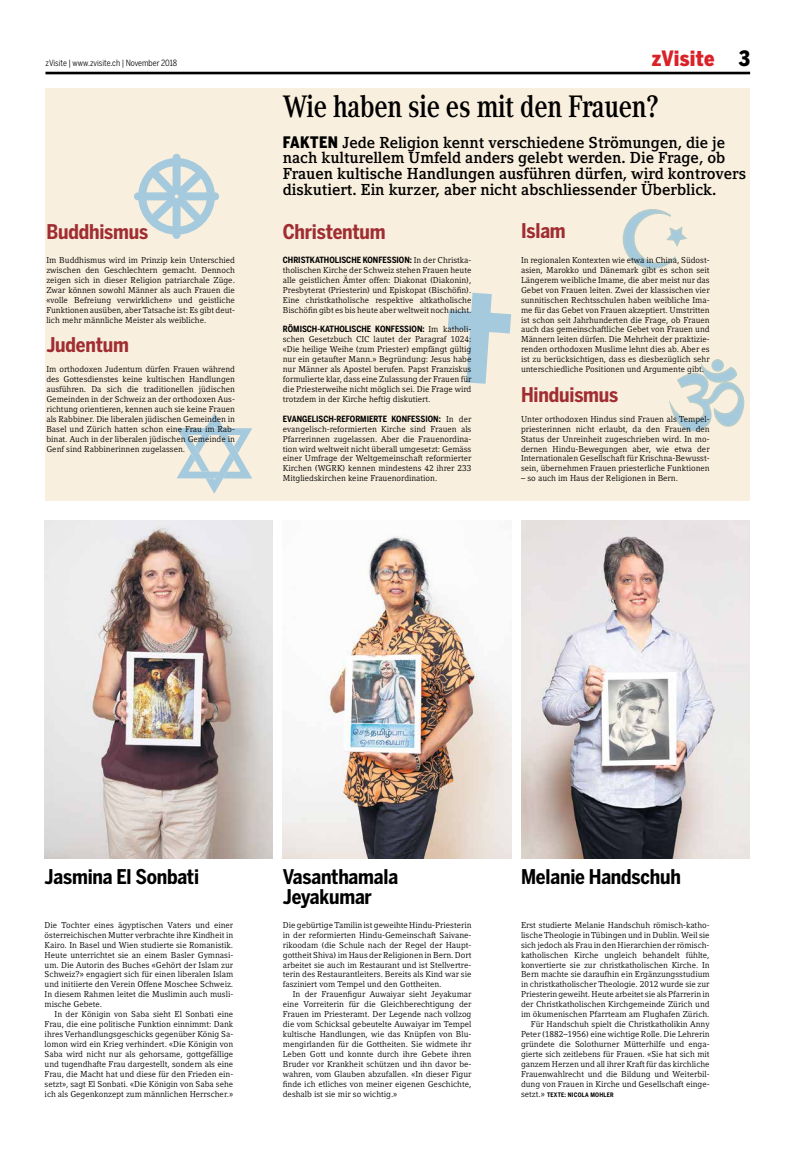
<style>
.page{position:relative;width:794px;height:1166px;background:#fff}
.page>*{position:absolute;margin:0;border:0;box-sizing:border-box;transform-origin:0 0}
.t1{font:700 30.62px "Compatil Text LT Pro";letter-spacing:-.01em;color:#000;scale:.8 1}
.t2{font:900 21px "Benton Sans Cond";letter-spacing:.01em;color:#da2128}
.t3{font:700 20.12px/19.9px "Benton Sans Cond";letter-spacing:-.01em;color:#000}
.t4{font:700 20.12px "Benton Sans Cond";letter-spacing:-.01em;color:#a02d32}
.t5{font:700 15.75px/15.8px "Compatil Letter LT Pro";color:#000}
.t6{font:8.58px/9.9px "Compatil Letter LT Pro";color:#000;text-align:justify}
.t7{font:700 8.58px "Benton Sans Cond";color:#000}
.t8{font:8.58px "Benton Sans Cond";color:#000}
.t9{font:700 6.12px "Benton Sans Cond";letter-spacing:.04em;color:#000}
.s1{color:#000}
.s2{font-family:"Benton Sans Cond";font-weight:900}
.s3{font-family:"Compatil Letter LT Pro";font-weight:400}
.s4{font-family:"Compatil Letter LT Pro";font-weight:400;font-size:8.58px}
</style>
<div class="page">
<div style="left:45px;top:88px;width:704px;height:413px;background:#f9efde"></div>
<hr style="left:45px;top:72px;width:705px;height:2px;background:#000">
<img style="left:45px;top:521px;width:228px;height:337px">
<img style="left:283px;top:536px;width:228px;height:322px">
<img style="left:521px;top:521px;width:228px;height:337px">
<div style="left:172px;top:154px;width:9px;height:37px;border:2px solid #54a6dc;border-radius:3px"></div>
<div style="left:181px;top:192px;width:38px;height:8px;border:2px solid #54a6dc;border-radius:3px"></div>
<div style="left:172px;top:201px;width:9px;height:38px;border:2px solid #54a6dc;border-radius:3px"></div>
<div style="left:134px;top:192px;width:38px;height:8px;border:2px solid #54a6dc;border-radius:3px"></div>
<svg style="left:137px;top:157px;width:79px;height:79px"></svg>
<div style="left:712px;top:360px;width:11px;height:11px;background:#a6cadd;border-radius:50%"></div>
<div style="left:711px;top:359px;width:13px;height:13px;border:2px solid #6fa9b6;border-radius:50%"></div>
<svg style="left:669px;top:364px;width:76px;height:68px"></svg>
<svg style="left:447px;top:292px;width:64px;height:92px"></svg>
<svg style="left:622px;top:209px;width:65px;height:60px"></svg>
<svg style="left:176px;top:413px;width:76px;height:81px"></svg>
<p class="t8" style="left:45px;top:58px;width:133px">zVisite | www.zvisite.ch | November 2018</p>
<h2 class="t2" style="left:652px;top:46px;width:100px">zVisite <span class="s1">3</span></h2>
<h3 class="t4" style="left:46px;top:220px;width:103px">Buddhismus</h3>
<p class="t6" style="left:46px;top:255px;width:190px">Im Buddhismus wird im Prinzip kein Unterschied zwischen den Geschlechtern gemacht. Dennoch zeigen sich in dieser Religion patriarchale Züge.<br>Zwar können sowohl Männer als auch Frauen die «volle Befreiung verwirklichen» und geistliche Funktionen ausüben, aber Tatsache ist: Es gibt deut&shy;lich mehr männliche Meister als weibliche.</p>
<h3 class="t4" style="left:46px;top:333px;width:84px">Judentum</h3>
<p class="t6" style="left:46px;top:364px;width:190px">Im orthodoxen Judentum dürfen Frauen während des Gottesdienstes keine kultischen Handlungen ausführen. Da sich die traditionellen jüdischen Gemeinden in der Schweiz an der orthodoxen Aus&shy;richtung orientieren, kennen auch sie keine Frauen als Rabbiner. Die liberalen jüdischen Gemeinden in Basel und Zürich hatten schon eine Frau im Rab&shy;binat. Auch in der liberalen jüdischen Gemeinde in Genf sind Rabbinerinnen zugelassen.</p>
<h1 class="t1" style="left:283px;top:88px;width:471px">Wie haben sie es mit den Frauen?</h1>
<p class="t5" style="left:283px;top:134px;width:465px"><span class="s2">FAKTEN</span> Jede Religion kennt verschiedene Strömungen, die je nach kulturellem Umfeld anders gelebt werden. Die Frage, ob Frauen kultische Handlungen ausführen dürfen, wird kontrovers diskutiert. Ein kurzer, aber nicht abschliessender Überblick.</p>
<h3 class="t4" style="left:283px;top:220px;width:104px">Christentum</h3>
<p class="t7" style="left:283px;top:255px;width:190px">CHRISTKATHOLISCHE KONFESSION: <span class="s3">In der Christka-</span></p>
<p class="t6" style="left:283px;top:265px;width:190px">tholischen Kirche der Schweiz stehen Frauen heute alle geistlichen Ämter offen: Diakonat (Diakonin), Presbyterat (Priesterin) und Episkopat (Bischöfin).<br>Eine christkatholische respektive altkatholische Bischöfin gibt es bis heute aber weltweit noch nicht.</p>
<p class="t7" style="left:283px;top:324px;width:190px">RÖMISCH-KATHOLISCHE KONFESSION: <span class="s3">Im katholi-</span></p>
<p class="t6" style="left:283px;top:334px;width:190px">schen Gesetzbuch CIC lautet der Paragraf 1024: «Die heilige Weihe (zum Priester) empfängt gültig nur ein getaufter Mann.» Begründung: Jesus habe nur Männer als Apostel berufen. Papst Franziskus formulierte klar, dass eine Zulassung der Frauen für die Priesterweihe nicht möglich sei. Die Frage wird trotzdem in der Kirche heftig diskutiert.</p>
<p class="t7" style="left:283px;top:414px;width:190px">EVANGELISCH-REFORMIERTE KONFESSION: <span class="s3">In der</span></p>
<p class="t6" style="left:283px;top:424px;width:190px">evangelisch-reformierten Kirche sind Frauen als Pfarrerinnen zugelassen. Aber die Frauenordina&shy;tion wird weltweit nicht überall umgesetzt: Gemäss einer Umfrage der Weltgemeinschaft reformierter Kirchen (WGRK) kennen mindestens 42 ihrer 233<br>Mitgliedskirchen keine Frauenordination.</p>
<h3 class="t4" style="left:521px;top:219px;width:46px">Islam</h3>
<p class="t6" style="left:521px;top:255px;width:190px">In regionalen Kontexten wie etwa in China, Südost&shy;asien, Marokko und Dänemark gibt es schon seit Längerem weibliche Imame, die aber meist nur das Gebet von Frauen leiten. Zwei der klassischen vier sunnitischen Rechtsschulen haben weibliche Ima&shy;me für das Gebet von Frauen akzeptiert. Umstritten ist schon seit Jahrhunderten die Frage, ob Frauen auch das gemeinschaftliche Gebet von Frauen und Männern leiten dürfen. Die Mehrheit der praktizie&shy;renden orthodoxen Muslime lehnt dies ab. Aber es ist zu berücksichtigen, dass es diesbezüglich sehr unterschiedliche Positionen und Argumente gibt.</p>
<h3 class="t4" style="left:521px;top:383px;width:99px">Hinduismus</h3>
<p class="t6" style="left:521px;top:414px;width:190px">Unter orthodoxen Hindus sind Frauen als Tempel&shy;priesterinnen nicht erlaubt, da den Frauen den Status der Unreinheit zugeschrieben wird. In mo&shy;dernen Hindu-Bewegungen aber, wie etwa der Internationalen Gesellschaft für Krischna-Bewusst&shy;sein, übernehmen Frauen priesterliche Funktionen</p>
<p class="t6" style="left:521px;top:473px;width:158px">– so auch im Haus der Religionen in Bern.</p>
<h3 class="t3" style="left:45px;top:867px;width:156px">Jasmina El Sonbati</h3>
<p class="t6" style="left:45px;top:920px;width:190px">Die Tochter eines ägyptischen Vaters und einer österreichischen Mutter verbrachte ihre Kindheit in Kairo. In Basel und Wien studierte sie Romanistik.<br>Heute unterrichtet sie an einem Basler Gymnasi&shy;um. Die Autorin des Buches «Gehört der Islam zur Schweiz?» engagiert sich für einen liberalen Islam und initiierte den Verein Offene Moschee Schweiz.<br>In diesem Rahmen leitet die Muslimin auch musli&shy;mische Gebete.</p>
<p class="t6" style="left:45px;top:1009px;width:190px;text-indent:10px">In der Königin von Saba sieht El Sonbati eine Frau, die eine politische Funktion einnimmt: Dank ihres Verhandlungsgeschicks gegenüber König Sa&shy;lomon wird ein Krieg verhindert. «Die Königin von Saba wird nicht nur als gehorsame, gottgefällige und tugendhafte Frau dargestellt, sondern als eine Frau, die Macht hat und diese für den Frieden ein&shy;setzt», sagt El Sonbati. «Die Königin von Saba sehe ich als Gegenkonzept zum männlichen Herrscher.»</p>
<h3 class="t3" style="left:283px;top:867px;width:117px">Vasanthamala<br>Jeyakumar</h3>
<p class="t6" style="left:283px;top:920px;width:190px">Die gebürtige Tamilin ist geweihte Hindu-Priesterin in der reformierten Hindu-Gemeinschaft Saivane&shy;rikoodam (die Schule nach der Regel der Haupt&shy;gottheit Shiva) im Haus der Religionen in Bern. Dort arbeitet sie auch im Restaurant und ist Stellvertre&shy;terin des Restaurantleiters. Bereits als Kind war sie fasziniert vom Tempel und den Gottheiten.</p>
<p class="t6" style="left:283px;top:989px;width:190px;text-indent:10px">In der Frauenfigur Auwaiyar sieht Jeyakumar eine Vorreiterin für die Gleichberechtigung der Frauen im Priesteramt. Der Legende nach vollzog die vom Schicksal gebeutelte Auwaiyar im Tempel kultische Handlungen, wie das Knüpfen von Blu&shy;mengirlanden für die Gottheiten. Sie widmete ihr Leben Gott und konnte durch ihre Gebete ihren Bruder vor Krankheit schützen und ihn davor be&shy;wahren, vom Glauben abzufallen. «In dieser Figur finde ich etliches von meiner eigenen Geschichte, deshalb ist sie mir so wichtig.»</p>
<h3 class="t3" style="left:521px;top:867px;width:161px">Melanie Handschuh</h3>
<p class="t6" style="left:521px;top:920px;width:190px;text-align:right">Erst studierte Melanie Handschuh römisch-katho&shy;lische Theologie in Tübingen und in Dublin. Weil sie sich jedoch als Frau in den Hierarchien der römisch&shy;katholischen Kirche ungleich behandelt fühlte, konvertierte sie zur christkatholischen Kirche. In Bern machte sie daraufhin ein Ergänzungsstudium in christkatholischer Theologie. 2012 wurde sie zur Priesterin geweiht. Heute arbeitet sie als Pfarrerin in der Christkatholischen Kirchgemeinde Zürich und im ökumenischen Pfarrteam am Flughafen Zürich.<br>Für Handschuh spielt die Christkatholikin Anny Peter (1882–1956) eine wichtige Rolle. Die Lehrerin gründete die Solothurner Mütterhilfe und enga&shy;gierte sich zeitlebens für Frauen. «Sie hat sich mit ganzem Herzen und all ihrer Kraft für das kirchliche Frauenwahlrecht und die Bildung und Weiterbil&shy;dung von Frauen in Kirche und Gesellschaft einge-</p>
<p class="t9" style="left:521px;top:1091px;width:94px"><span class="s4">setzt.»</span> TEXTE: NICOLA MOHLER</p>
</div>
